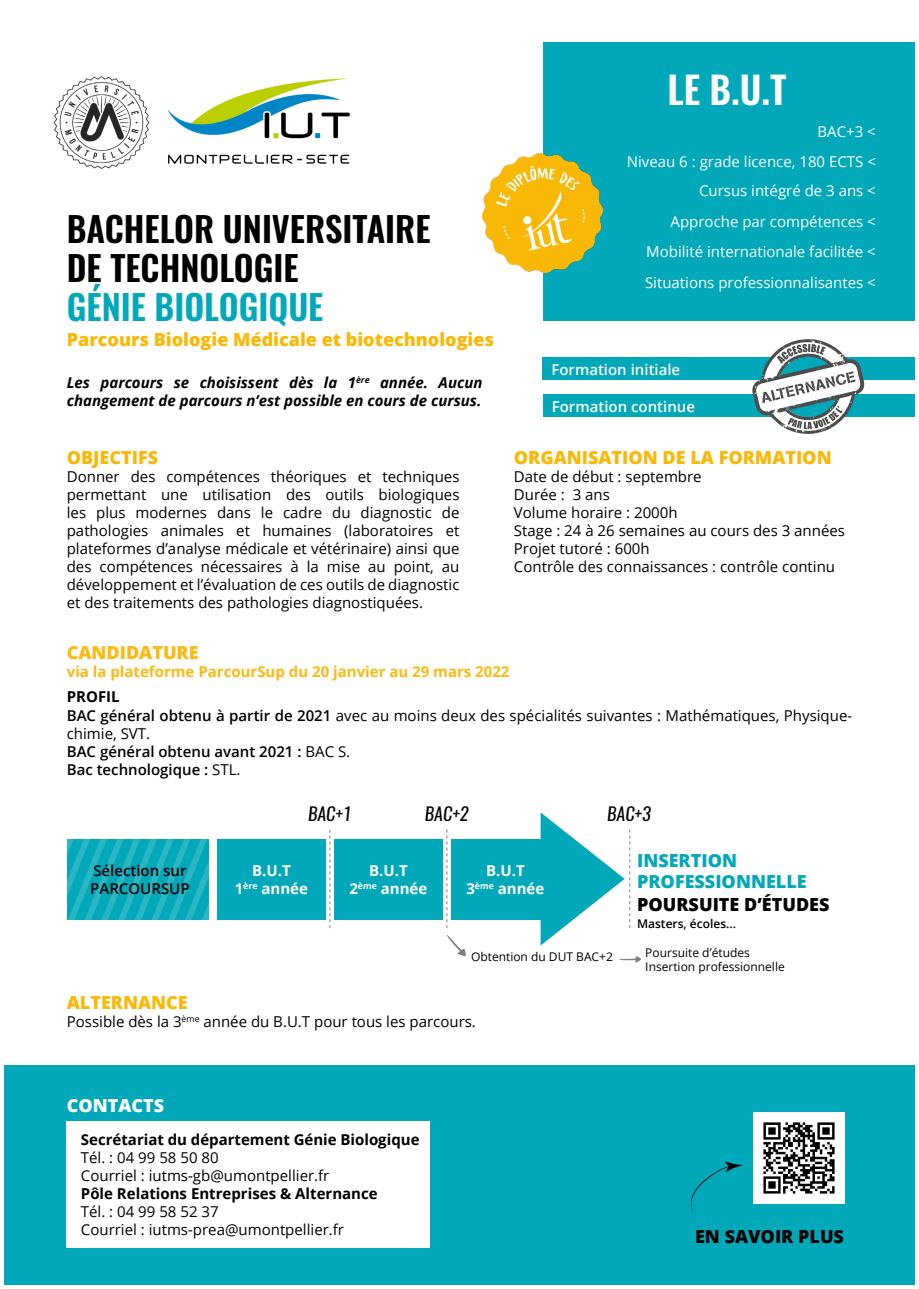
<style>
.page{position:relative;width:919px;height:1289px;background:#fff}
.page>*{position:absolute;margin:0;border:0;box-sizing:border-box;transform-origin:0 0}
.t1{font:600 37.5px "Oswald";color:#fff}
.t2{font:600 34.5px/39px "Oswald";color:#000}
.t3{font:600 34.5px "Oswald";color:#00a8b9}
.t4{font:800 18px "Open Sans";color:#fab806}
.t5{font:800 18px "Open Sans";color:#000}
.t6{font:800 18px/21.6px "Open Sans";color:#00a8b9}
.t7{font:italic 18px "Oswald";color:#000}
.t8{font:800 18px "Open Sans";color:#fbb911}
.t9{font:800 18px "Open Sans";color:#fff}
.t10{font:15px/18px "Open Sans";color:#000}
.t11{font:15px/31.2px "Open Sans";color:#fff}
.t12{font:italic 700 15px/18px "Open Sans";color:#000}
.t13{font:700 15px "Open Sans";color:#000}
.t14{font:700 15px "Open Sans";color:#fbb911}
.t15{font:700 15px/18px "Open Sans";color:#fff;text-align:center}
.t16{font:600 15px "Open Sans";color:#fff}
.t17{font:600 15px/18px "Open Sans";color:#000}
.t18{font:12px/14.4px "Open Sans";color:#000}
.t19{font:600 12px "Open Sans";color:#000}
.s1{font-weight:700}
.s2{font-weight:600}
</style>
<div class="page">
<div style="left:4px;top:1065px;width:910px;height:219px;background:#00a8b9"></div>
<img style="left:53px;top:76px;width:97px;height:94px">
<img style="left:167px;top:78px;width:183px;height:86px">
<div style="left:542px;top:357px;width:372px;height:23px;background:#00a8b9"></div>
<div style="left:543px;top:394px;width:371px;height:23px;background:#00a8b9"></div>
<div style="left:543px;top:43px;width:371px;height:278px;background:#00a8b9"></div>
<img style="left:482px;top:153px;width:120px;height:120px">
<svg style="left:67px;top:839px;width:142px;height:80px"></svg>
<div style="left:217px;top:839px;width:109px;height:80px;background:#00a8b9"></div>
<div style="left:334px;top:839px;width:109px;height:80px;background:#00a8b9"></div>
<div style="left:451px;top:839px;width:108px;height:80px;background:#00a8b9"></div>
<svg style="left:447px;top:935px;width:19px;height:21px"></svg>
<svg style="left:329px;top:829px;width:1px;height:99px"></svg>
<svg style="left:446px;top:829px;width:1px;height:99px"></svg>
<svg style="left:540px;top:812px;width:90px;height:133px"></svg>
<img style="left:753px;top:1112px;width:91px;height:91px">
<svg style="left:619px;top:956px;width:22px;height:6px"></svg>
<svg style="left:690px;top:1161px;width:52px;height:53px"></svg>
<svg style="left:752px;top:339px;width:112px;height:95px"></svg>
<div style="left:67px;top:1121px;width:363px;height:126px;background:#fff"></div>
<h1 class="t1" style="left:667px;top:70px;width:121px">LE B.U.T</h1>
<p class="t11" style="left:817px;top:115px;width:60px">BAC+3 &lt;</p>
<p class="t11" style="left:626px;top:145px;width:250px">Niveau 6 : grade licence, 180 ECTS &lt;</p>
<h2 class="t2" style="left:67px;top:211px;width:365px">BACHELOR UNIVERSITAIRE<br>DE TECHNOLOGIE</h2>
<h2 class="t3" style="left:67px;top:288px;width:258px">GÉNIE BIOLOGIQUE</h2>
<p class="t4" style="left:67px;top:325px;width:429px">Parcours Biologie Médicale et biotechnologies</p>
<p class="t12" style="left:67px;top:373px;width:417px">Les parcours se choisissent dès la 1<sup>ère</sup> année. Aucun changement de parcours n’est possible en cours de cursus.</p>
<p class="t4" style="left:67px;top:444px;width:93px">OBJECTIFS</p>
<p class="t10" style="left:67px;top:467px;width:394px;text-align:justify">Donner des compétences théoriques et techniques permettant une utilisation des outils biologiques les plus modernes dans le cadre du diagnostic de pathologies animales et humaines (laboratoires et plateformes d’analyse médicale et vétérinaire) ainsi que des compétences nécessaires à la mise au point, au développement et l’évaluation de ces outils de diagnostic et des traitements des pathologies diagnostiquées.</p>
<p class="t11" style="left:699px;top:175px;width:178px">Cursus intégré de 3 ans &lt;</p>
<p class="t11" style="left:670px;top:206px;width:207px">Approche par compétences &lt;</p>
<p class="t11" style="left:645px;top:235px;width:232px">Mobilité internationale facilitée &lt;<br>Situations professionnalisantes &lt;</p>
<p class="t16" style="left:551px;top:359px;width:130px">Formation initiale</p>
<p class="t16" style="left:551px;top:396px;width:145px">Formation continue</p>
<p class="t4" style="left:514px;top:444px;width:319px">ORGANISATION DE LA FORMATION</p>
<p class="t10" style="left:514px;top:467px;width:332px">Date de début : septembre<br>Durée : 3 ans<br>Volume horaire : 2000h<br>Stage : 24 à 26 semaines au cours des 3 années<br>Projet tutoré : 600h<br>Contrôle des connaissances : contrôle continu</p>
<p class="t8" style="left:67px;top:638px;width:133px">CANDIDATURE</p>
<p class="t14" style="left:67px;top:660px;width:444px">via la plateforme ParcourSup du 20 janvier au 29 mars 2022</p>
<p class="t10" style="left:67px;top:687px;width:787px"><span class="s1">PROFIL<br></span><span class="s2">BAC général obtenu à partir de 2021</span> avec au moins deux des spécialités suivantes : Mathématiques, Physique&shy;chimie, SVT.<br><span class="s2">BAC général obtenu avant 2021 :</span> BAC S.<br><span class="s2">Bac technologique :</span> STL.</p>
<p class="t17" style="left:90px;top:861px;width:101px">Sélection sur<br>PARCOURSUP</p>
<p class="t7" style="left:308px;top:801px;width:45px">BAC+1</p>
<p class="t7" style="left:425px;top:801px;width:45px">BAC+2</p>
<p class="t7" style="left:607px;top:801px;width:45px">BAC+3</p>
<p class="t15" style="left:235px;top:860px;width:75px">B.U.T<br>1<sup>ère</sup> année</p>
<p class="t15" style="left:349px;top:860px;width:79px">B.U.T<br>2<sup>ème</sup> année</p>
<p class="t15" style="left:466px;top:860px;width:79px">B.U.T<br>3<sup>ème</sup> année</p>
<p class="t18" style="left:471px;top:949px;width:143px">Obtention du DUT BAC+2</p>
<p class="t6" style="left:637px;top:848px;width:171px">INSERTION<br>PROFESSIONNELLE</p>
<p class="t5" style="left:637px;top:890px;width:194px">POURSUITE D’ÉTUDES</p>
<p class="t19" style="left:637px;top:915px;width:101px">Masters, écoles...</p>
<p class="t18" style="left:645px;top:944px;width:141px">Poursuite d’études<br>Insertion professionnelle</p>
<p class="t4" style="left:67px;top:989px;width:122px">ALTERNANCE</p>
<p class="t10" style="left:67px;top:1012px;width:410px">Possible dès la 3<sup>ème</sup> année du B.U.T pour tous les parcours.</p>
<p class="t9" style="left:67px;top:1092px;width:99px">CONTACTS</p>
<p class="t13" style="left:81px;top:1129px;width:340px">Secrétariat du département Génie Biologique</p>
<p class="t10" style="left:81px;top:1148px;width:250px">Tél. : 04 99 58 50 80<br>Courriel : iutms-gb@umontpellier.fr</p>
<p class="t13" style="left:81px;top:1183px;width:298px">Pôle Relations Entreprises &amp; Alternance</p>
<p class="t10" style="left:81px;top:1202px;width:265px">Tél. : 04 99 58 52 37<br>Courriel : iutms-prea@umontpellier.fr</p>
<p class="t5" style="left:695px;top:1222px;width:150px">EN SAVOIR PLUS</p>
</div>
